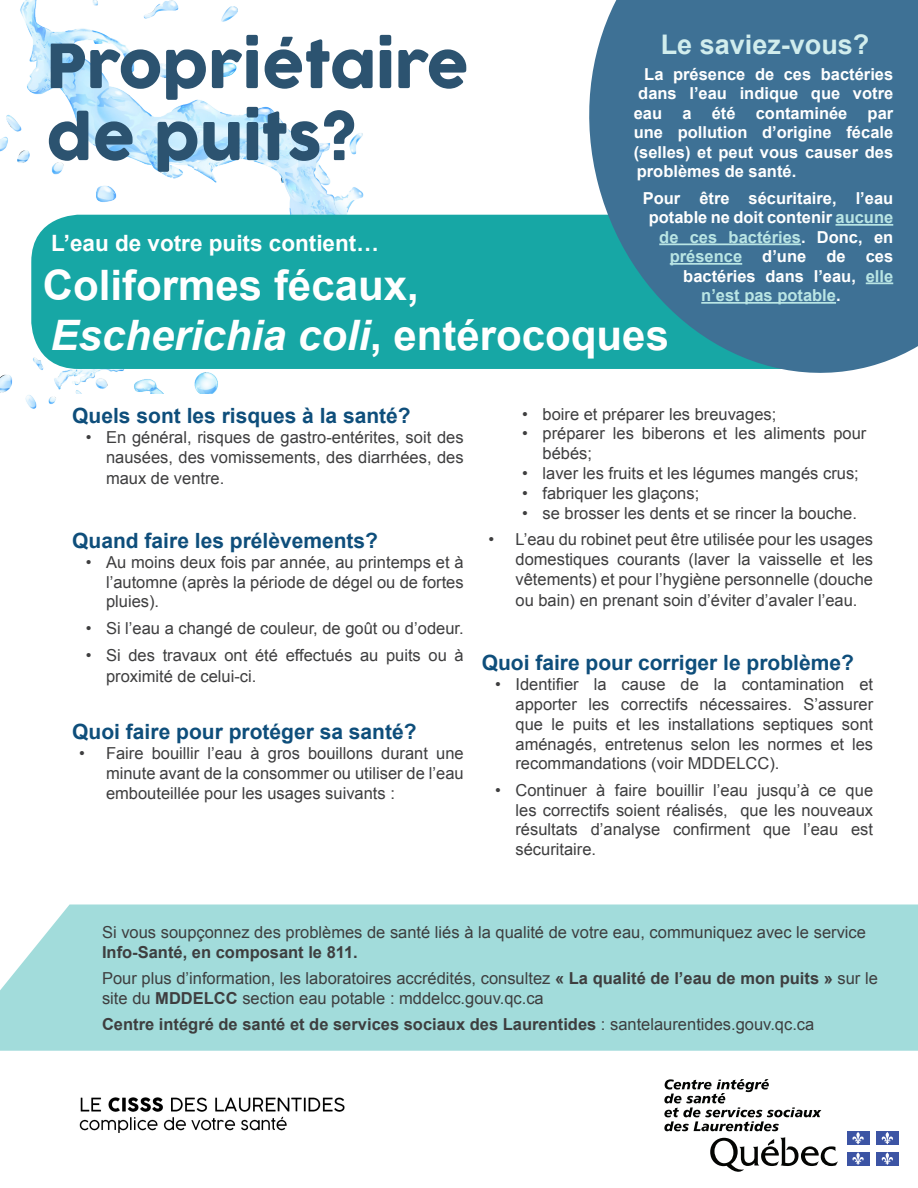
<style>
.page{position:relative;width:918px;height:1188px;background:#fff}
.page>*{position:absolute;margin:0;border:0;box-sizing:border-box;transform-origin:0 0}
.t1{font:60px/72px "COCOGOOSE";color:#2c5370}
.t2{font:700 42px/49.5px "Arial";color:#fff}
.t3{font:700 27px "Arial";color:#d1eded}
.t4{font:700 22.5px "Arial";color:#fff}
.t5{font:700 21px "Arial";color:#0e4e7b}
.t6{font:16.5px/19.8px "Arial";color:#3e3e3f;text-align:justify}
.t7{font:700 16.5px/19.5px "Arial";color:#fff;text-align:justify}
.t8{font:700 16.5px "Arial";color:#3e3e3f}
.t9{font:700 16.5px "Arial";color:#b9e5e4}
.s1{color:#b9e5e4}
.s2{color:#fff}
.s3{font-style:italic}
.s4{font-weight:700}
.s5{font-weight:400}
</style>
<div class="page">
<img style="left:0;top:0;width:372px;height:409px">
<svg style="left:710px;top:1137px;width:128px;height:35px"></svg>
<svg style="left:664px;top:1079px;width:157px;height:52px"></svg>
<div style="left:847px;top:1131px;width:22px;height:14px;background:#3c54a4"></div>
<svg style="left:852px;top:1132px;width:12px;height:12px"></svg>
<div style="left:876px;top:1131px;width:23px;height:14px;background:#3c54a4"></div>
<svg style="left:881px;top:1132px;width:12px;height:12px"></svg>
<div style="left:847px;top:1152px;width:22px;height:13px;background:#3c54a4"></div>
<svg style="left:852px;top:1152px;width:12px;height:13px"></svg>
<div style="left:876px;top:1152px;width:23px;height:13px;background:#3c54a4"></div>
<svg style="left:881px;top:1152px;width:12px;height:13px"></svg>
<img style="left:79px;top:1097px;width:266px;height:36px">
<div style="left:31px;top:215px;width:806px;height:154px;background:#17a7a5;border-radius:47px"></div>
<div style="left:59px;top:394px;width:828px;height:475px;background:#fff"></div>
<div style="left:0;top:905px;width:918px;height:146px;background:#a2dcdb"></div>
<svg style="left:564px;top:0;width:354px;height:373px;fill:#3e7195"></svg>
<hr style="left:836px;top:224px;width:57px;height:2px;background:#b9e5e4">
<hr style="left:659px;top:243px;width:142px;height:2px;background:#b9e5e4">
<hr style="left:670px;top:263px;width:72px;height:2px;background:#b9e5e4">
<hr style="left:866px;top:282px;width:27px;height:2px;background:#b9e5e4">
<hr style="left:701px;top:302px;width:135px;height:2px;background:#b9e5e4">
<p class="t3" style="left:661px;top:26px;width:210px">Le saviez-vous?</p>
<p class="t7" style="left:634px;top:65px;width:261px;text-indent:10px">La présence de ces bactéries dans l’eau indique que votre eau a été contaminée par une pollution d’origine fécale (selles) et peut vous causer des problèmes de santé.</p>
<p class="t7" style="left:643px;top:189px;width:252px">Pour être sécuritaire, l’eau</p>
<p class="t7" style="left:649px;top:208px;width:246px">potable ne doit contenir <span class="s1">aucune</span></p>
<p class="t9" style="left:659px;top:226px;width:236px">de ces bactéries<span class="s2">. Donc, en</span></p>
<p class="t7" style="left:670px;top:247px;width:225px"><span class="s1">présence</span> d’une de ces</p>
<p class="t7" style="left:683px;top:267px;width:212px">bactéries dans l’eau, <span class="s1">elle</span></p>
<p class="t9" style="left:701px;top:284px;width:141px">n’est pas potable<span class="s2">.</span></p>
<p class="t1" style="left:46px;top:31px;width:424px">Propriétaire de puits?</p>
<p class="t4" style="left:51px;top:228px;width:329px">L’eau de votre puits contient…</p>
<p class="t2" style="left:43px;top:262px;width:628px">Coliformes fécaux,<br><span class="s3">Escherichia coli</span>, entérocoques</p>
<p class="t5" style="left:72px;top:402px;width:340px">Quels sont les risques à la santé?</p>
<p class="t6" style="left:86px;top:427px;width:379px;text-align:right">• En général, risques de gastro-entérites, soit des nausées, des vomissements, des diarrhées, des</p>
<p class="t6" style="left:106px;top:469px;width:120px">maux de ventre.</p>
<p class="t5" style="left:72px;top:527px;width:307px">Quand faire les prélèvements?</p>
<p class="t6" style="left:106px;top:552px;width:359px;text-indent:-20px">• Au moins deux fois par année, au printemps et à l’automne (après la période de dégel ou de fortes pluies).</p>
<p class="t6" style="left:86px;top:619px;width:379px">• Si l’eau a changé de couleur, de goût ou d’odeur.</p>
<p class="t6" style="left:106px;top:644px;width:359px;line-height:21.6px;text-indent:-20px">• Si des travaux ont été effectués au puits ou à proximité de celui-ci.</p>
<p class="t5" style="left:72px;top:718px;width:346px">Quoi faire pour protéger sa santé?</p>
<p class="t6" style="left:106px;top:744px;width:359px;text-indent:-27px">• Faire bouillir l’eau à gros bouillons durant une minute avant de la consommer ou utiliser de l’eau embouteillée pour les usages suivants :</p>
<p class="t6" style="left:522px;top:404px;width:256px">• boire et préparer les breuvages;</p>
<p class="t6" style="left:542px;top:424px;width:325px;text-indent:-20px">• préparer les biberons et les aliments pour bébés;</p>
<p class="t6" style="left:522px;top:464px;width:338px">• laver les fruits et les légumes mangés crus;</p>
<p class="t6" style="left:522px;top:483px;width:179px">• fabriquer les glaçons;</p>
<p class="t6" style="left:522px;top:503px;width:336px">• se brosser les dents et se rincer la bouche.</p>
<p class="t6" style="left:515px;top:530px;width:359px;text-indent:-27px">• L’eau du robinet peut être utilisée pour les usages domestiques courants (laver la vaisselle et les vêtements) et pour l’hygiène personnelle (douche</p>
<p class="t6" style="left:515px;top:591px;width:344px">ou bain) en prenant soin d’éviter d’avaler l’eau.</p>
<p class="t5" style="left:482px;top:649px;width:374px">Quoi faire pour corriger le problème?</p>
<p class="t6" style="left:515px;top:675px;width:359px;text-indent:-20px">• Identifier la cause de la contamination et apporter les correctifs nécessaires. S’assurer que le puits et les installations septiques sont aménagés, entretenus selon les normes et les recommandations (voir MDDELCC).</p>
<p class="t6" style="left:515px;top:780px;width:359px;text-indent:-20px">• Continuer à faire bouillir l’eau jusqu’à ce que les correctifs soient réalisés, que les nouveaux résultats d’analyse confirment que l’eau est sécuritaire.</p>
<p class="t6" style="left:102px;top:922px;width:765px">Si vous soupçonnez des problèmes de santé liés à la qualité de votre eau, communiquez avec le service<br><span class="s4">Info-Santé, en composant le 811.</span></p>
<p class="t6" style="left:102px;top:969px;width:777px">Pour plus d’information, les laboratoires accrédités, consultez <span class="s4">« La qualité de l’eau de mon puits »</span> sur le site du <span class="s4">MDDELCC</span> section eau potable : mddelcc.gouv.qc.ca</p>
<p class="t8" style="left:102px;top:1014px;width:714px">Centre intégré de santé et de services sociaux des Laurentides <span class="s5">: santelaurentides.gouv.qc.ca</span></p>
</div>
